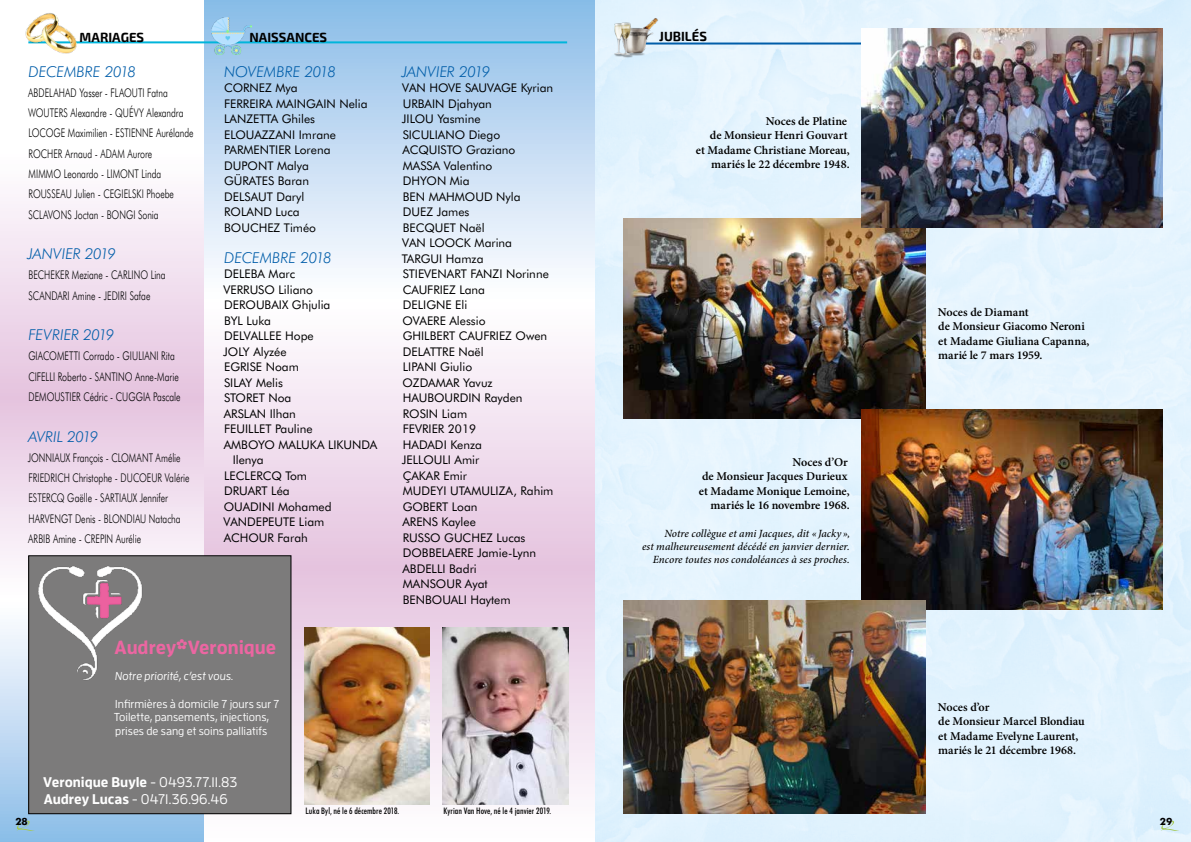
<style>
.page{position:relative;width:1191px;height:842px;background:#fff}
.page>*{position:absolute;margin:0;border:0;box-sizing:border-box;transform-origin:0 0}
.t1{font:700 19px "Enzo OT";letter-spacing:-.005em;color:#ec66a2}
.t2{font:italic 300 15px "Futura BT";letter-spacing:-.005em;color:#005da9}
.t3{font:500 14px/16.8px "Enzo OT";color:#fff}
.t4{font:700 13px "Exo 2";color:#000}
.t5{font:12px/15.5px "Futura BT";color:#000}
.t6{font:300 12px/20.3px "Futura BT";color:#000;scale:.74 1}
.t7{font:600 12px/14.4px "Minion Pro";letter-spacing:-.005em;color:#000;text-align:right}
.t8{font:500 11.5px/13.8px "Enzo OT";color:#fff}
.t9{font:italic 500 11.5px "Enzo OT";color:#fff}
.t10{font:italic 500 11px/13.2px "Minion Pro";letter-spacing:.005em;color:#000;text-align:right}
.t11{font:700 10px "Futura BT";color:#000}
.t12{font:500 condensed 9px "Futura BT";letter-spacing:.005em;color:#000}
.s1{font-weight:700}
</style>
<div class="page">
<svg style="left:0;top:43px;width:204px;height:799px"></svg>
<svg style="left:204px;top:0;width:391px;height:815px"></svg>
<hr style="left:28px;top:41px;width:539px;height:2px;background:#00b5db">
<img style="left:20px;top:13px;width:60px;height:43px">
<img style="left:211px;top:18px;width:40px;height:36px">
<div style="left:595px;top:0;width:596px;height:842px;background:#e4f3fe"></div>
<hr style="left:624px;top:43px;width:538px;height:2px;background:#005da9">
<img style="left:598px;top:14px;width:60px;height:50px">
<svg style="left:17px;top:821px;width:18px;height:10px"></svg>
<svg style="left:1161px;top:821px;width:17px;height:10px"></svg>
<img style="left:624px;top:218px;width:301px;height:201px">
<img style="left:861px;top:28px;width:301px;height:200px">
<img style="left:861px;top:409px;width:301px;height:201px">
<img style="left:624px;top:600px;width:301px;height:214px">
<div style="left:29px;top:556px;width:262px;height:258px;background:#7c7b7b"></div>
<img style="left:38px;top:566px;width:104px;height:114px">
<div style="left:28px;top:555px;width:263px;height:259px;border:1px solid #000"></div>
<img style="left:443px;top:627px;width:125px;height:177px">
<img style="left:305px;top:627px;width:125px;height:177px">
<p class="t4" style="left:79px;top:30px;width:66px">MARIAGES</p>
<p class="t4" style="left:249px;top:30px;width:79px">NAISSANCES</p>
<p class="t4" style="left:659px;top:29px;width:49px">JUBILÉS</p>
<p class="t2" style="left:29px;top:62px;width:109px">DECEMBRE 2018</p>
<p class="t6" style="left:28px;top:82px;width:225px">ABDELAHAD Yasser - FLAOUTI Fatna WOUTERS Alexandre - QUÉVY Alexandra LOCOGE Maximilien - ESTIENNE Aurélande ROCHER Arnaud - ADAM Aurore<br>MIMMO Leonardo - LIMONT Linda ROUSSEAU Julien - CEGIELSKI Phoebe SCLAVONS Joctan - BONGI Sonia</p>
<p class="t2" style="left:27px;top:245px;width:90px">JANVIER 2019</p>
<p class="t6" style="left:28px;top:265px;width:187px">BECHEKER Meziane - CARLINO Lina<br>SCANDARI Amine - JEDIRI Safae</p>
<p class="t2" style="left:29px;top:326px;width:87px">FEVRIER 2019</p>
<p class="t6" style="left:28px;top:346px;width:207px">GIACOMETTI Corrado - GIULIANI Rita<br>CIFELLI Roberto - SANTINO Anne-Marie<br>DEMOUSTIER Cédric - CUGGIA Pascale</p>
<p class="t2" style="left:29px;top:427px;width:71px">AVRIL 2019</p>
<p class="t6" style="left:28px;top:447px;width:220px">JONNIAUX François - CLOMANT Amélie FRIEDRICH Christophe - DUCOEUR Valérie ESTERCQ Gaëlle - SARTIAUX Jennifer HARVENGT Denis - BLONDIAU Natacha ARBIB Amine - CREPIN Aurélie</p>
<p class="t2" style="left:224px;top:62px;width:113px">NOVEMBRE 2018</p>
<p class="t5" style="left:224px;top:80px;width:145px">CORNEZ Mya<br>FERREIRA MAINGAIN Nelia<br>LANZETTA Ghiles<br>ELOUAZZANI Imrane<br>PARMENTIER Lorena<br>DUPONT Malya<br>GÜRATES Baran<br>DELSAUT Daryl<br>ROLAND Luca<br>BOUCHEZ Timéo</p>
<p class="t2" style="left:224px;top:248px;width:109px">DECEMBRE 2018</p>
<p class="t5" style="left:224px;top:266px;width:72px">DELEBA Marc</p>
<p class="t5" style="left:224px;top:282px;width:91px">VERRUSO Liliano</p>
<p class="t5" style="left:224px;top:297px;width:108px">DEROUBAIX Ghjulia</p>
<p class="t5" style="left:224px;top:313px;width:48px">BYL Luka</p>
<p class="t5" style="left:224px;top:328px;width:91px">DELVALLEE Hope</p>
<p class="t5" style="left:223px;top:344px;width:65px">JOLY Alyzée</p>
<p class="t5" style="left:224px;top:359px;width:76px">EGRISE Noam</p>
<p class="t5" style="left:224px;top:375px;width:60px">SILAY Melis</p>
<p class="t5" style="left:224px;top:390px;width:69px">STORET Noa</p>
<p class="t5" style="left:224px;top:406px;width:74px">ARSLAN Ilhan</p>
<p class="t5" style="left:224px;top:421px;width:90px">FEUILLET Pauline</p>
<p class="t5" style="left:224px;top:437px;width:155px">AMBOYO MALUKA LIKUNDA</p>
<p class="t5" style="left:233px;top:452px;width:32px">Ilenya</p>
<p class="t5" style="left:224px;top:468px;width:84px">LECLERCQ Tom</p>
<p class="t5" style="left:224px;top:483px;width:67px">DRUART Léa</p>
<p class="t5" style="left:224px;top:499px;width:109px">OUADINI Mohamed</p>
<p class="t5" style="left:224px;top:514px;width:102px">VANDEPEUTE Liam</p>
<p class="t5" style="left:224px;top:530px;width:86px">ACHOUR Farah</p>
<h1 class="t1" style="left:115px;top:635px;width:163px">Audrey✿Veronique</h1>
<p class="t9" style="left:115px;top:669px;width:120px">Notre priorité, c’est vous.</p>
<p class="t8" style="left:114px;top:696px;width:167px">Infirmières à domicile 7 jours sur 7<br>Toilette, pansements, injections, prises de sang et soins palliatifs</p>
<p class="t2" style="left:401px;top:62px;width:90px">JANVIER 2019</p>
<p class="t5" style="left:402px;top:80px;width:153px">VAN HOVE SAUVAGE Kyrian<br>URBAIN Djahyan<br>JILOU Yasmine<br>SICULIANO Diego<br>ACQUISTO Graziano<br>MASSA Valentino<br>DHYON Mia<br>BEN MAHMOUD Nyla<br>DUEZ James<br>BECQUET Naël<br>VAN LOOCK Marina<br>TARGUI Hamza<br>STIEVENART FANZI Norinne<br>CAUFRIEZ Lana<br>DELIGNE Eli<br>OVAERE Alessio<br>GHILBERT CAUFRIEZ Owen<br>DELATTRE Naël<br>LIPANI Giulio<br>OZDAMAR Yavuz<br>HAUBOURDIN Rayden<br>ROSIN Liam<br>FEVRIER 2019<br>HADADI Kenza<br>JELLOULI Amir<br>ÇAKAR Emir<br>MUDEYI UTAMULIZA, Rahim<br>GOBERT Loan<br>ARENS Kaylee<br>RUSSO GUCHEZ Lucas<br>DOBBELAERE Jamie-Lynn<br>ABDELLI Badri<br>MANSOUR Ayat<br>BENBOUALI Haytem</p>
<p class="t7" style="left:696px;top:114px;width:155px">Noces de Platine<br>de Monsieur Henri Gouvart<br>et Madame Christiane Moreau, mariés le 22 décembre 1948.</p>
<p class="t7" style="left:699px;top:455px;width:152px">Noces d’Or<br>de Monsieur Jacques Durieux et Madame Monique Lemoine, mariés le 16 novembre 1968.</p>
<p class="t10" style="left:642px;top:526px;width:209px">Notre collègue et ami Jacques, dit « Jacky »,<br>est malheureusement décédé en janvier dernier.<br>Encore toutes nos condoléances à ses proches.</p>
<p class="t7" style="left:938px;top:305px;width:153px;text-align:left">Noces de Diamant<br>de Monsieur Giacomo Neroni et Madame Giuliana Capanna, marié le 7 mars 1959.</p>
<p class="t7" style="left:938px;top:700px;width:148px;text-align:left">Noces d’or<br>de Monsieur Marcel Blondiau et Madame Evelyne Laurent, mariés le 21 décembre 1968.</p>
<p class="t3" style="left:43px;top:773px;width:196px"><span class="s1">Veronique Buyle</span> - 0493.77.11.83<br><span class="s1">Audrey Lucas</span> - 0471.36.96.46</p>
<p class="t12" style="left:305px;top:805px;width:95px">Luka Byl, né le 6 décembre 2018.</p>
<p class="t12" style="left:443px;top:805px;width:109px">Kyrian Van Hove, né le 4 janvier 2019.</p>
<p class="t11" style="left:15px;top:815px;width:14px">28</p>
<p class="t11" style="left:1159px;top:815px;width:14px">29</p>
</div>
